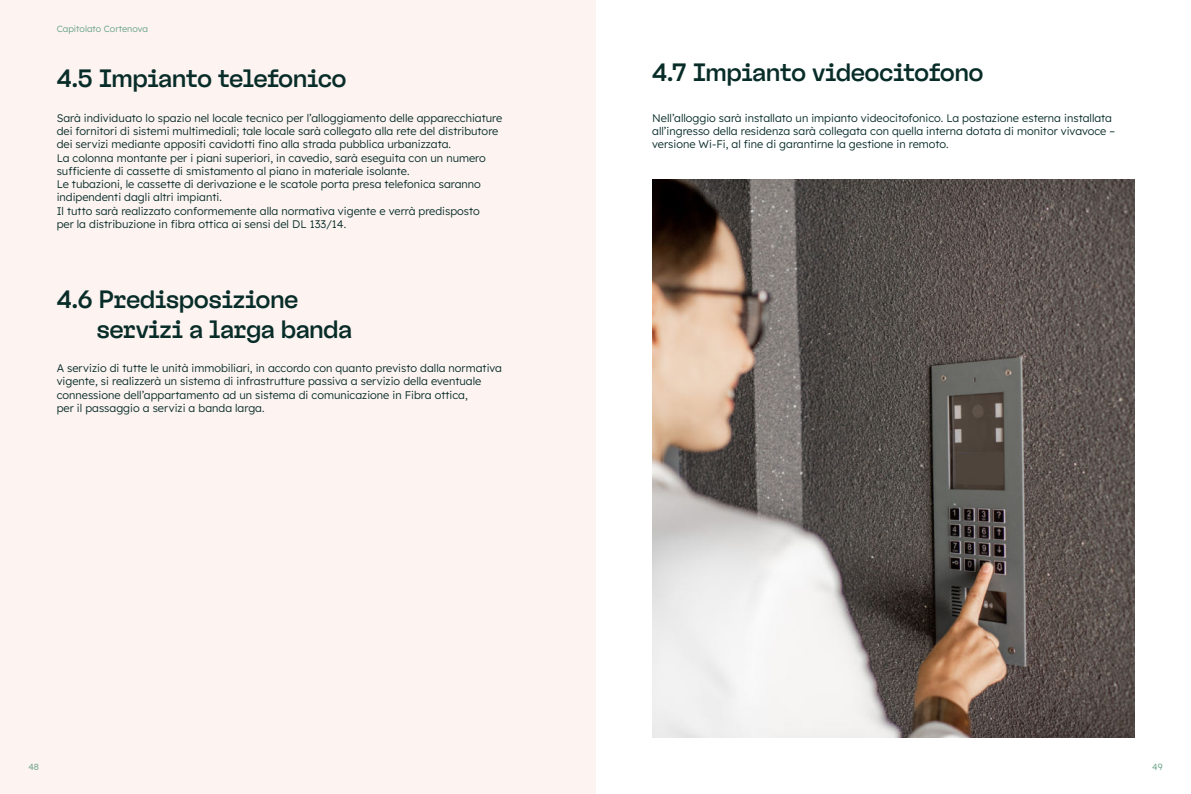
<style>
.page{position:relative;width:1191px;height:794px;background:#fff}
.page>*{position:absolute;margin:0;border:0;box-sizing:border-box;transform-origin:0 0}
.t1{font:25px/30px "Nagel VF";color:#082d29}
.t2{font:300 11px/13.2px "Lexend";color:#082d29}
.t3{font:300 9px "Lexend";color:#66a285}
</style>
<div class="page">
<div style="left:0;top:0;width:595px;height:794px;background:#fdf3f1"></div>
<img style="left:652px;top:179px;width:482px;height:558px">
<p class="t3" style="left:57px;top:25px;width:93px">Capitolato Cortenova</p>
<h1 class="t1" style="left:57px;top:64px;width:291px">4.5 Impianto telefonico</h1>
<h1 class="t1" style="left:652px;top:58px;width:333px">4.7 Impianto videocitofono</h1>
<p class="t2" style="left:57px;top:111px;width:447px">Sarà individuato lo spazio nel locale tecnico per l’alloggiamento delle apparecchiature dei fornitori di sistemi multimediali; tale locale sarà collegato alla rete del distributore dei servizi mediante appositi cavidotti fino alla strada pubblica urbanizzata.<br>La colonna montante per i piani superiori, in cavedio, sarà eseguita con un numero sufÏciente di cassette di smistamento al piano in materiale isolante.<br>Le tubazioni, le cassette di derivazione e le scatole porta presa telefonica saranno indipendenti dagli altri impianti.<br>Il tutto sarà realizzato conformemente alla normativa vigente e verrà predisposto<br>per la distribuzione in fibra ottica ai sensi del DL 133/14.</p>
<h1 class="t1" style="left:97px;top:285px;width:257px;text-indent:-40px">4.6 Predisposizione servizi a larga banda</h1>
<p class="t2" style="left:57px;top:361px;width:447px">A servizio di tutte le unità immobiliari, in accordo con quanto previsto dalla normativa vigente, si realizzerà un sistema di infrastrutture passiva a servizio della eventuale connessione dell’appartamento ad un sistema di comunicazione in Fibra ottica,<br>per il passaggio a servizi a banda larga.</p>
<p class="t2" style="left:652px;top:111px;width:464px">Nell’alloggio sarà installato un impianto videocitofonico. La postazione esterna installata all’ingresso della residenza sarà collegata con quella interna dotata di monitor vivavoce – versione Wi-Fi, al fine di garantirne la gestione in remoto.</p>
<p class="t3" style="left:28px;top:760px;width:12px">48</p>
<p class="t3" style="left:1152px;top:760px;width:12px">49</p>
</div>
